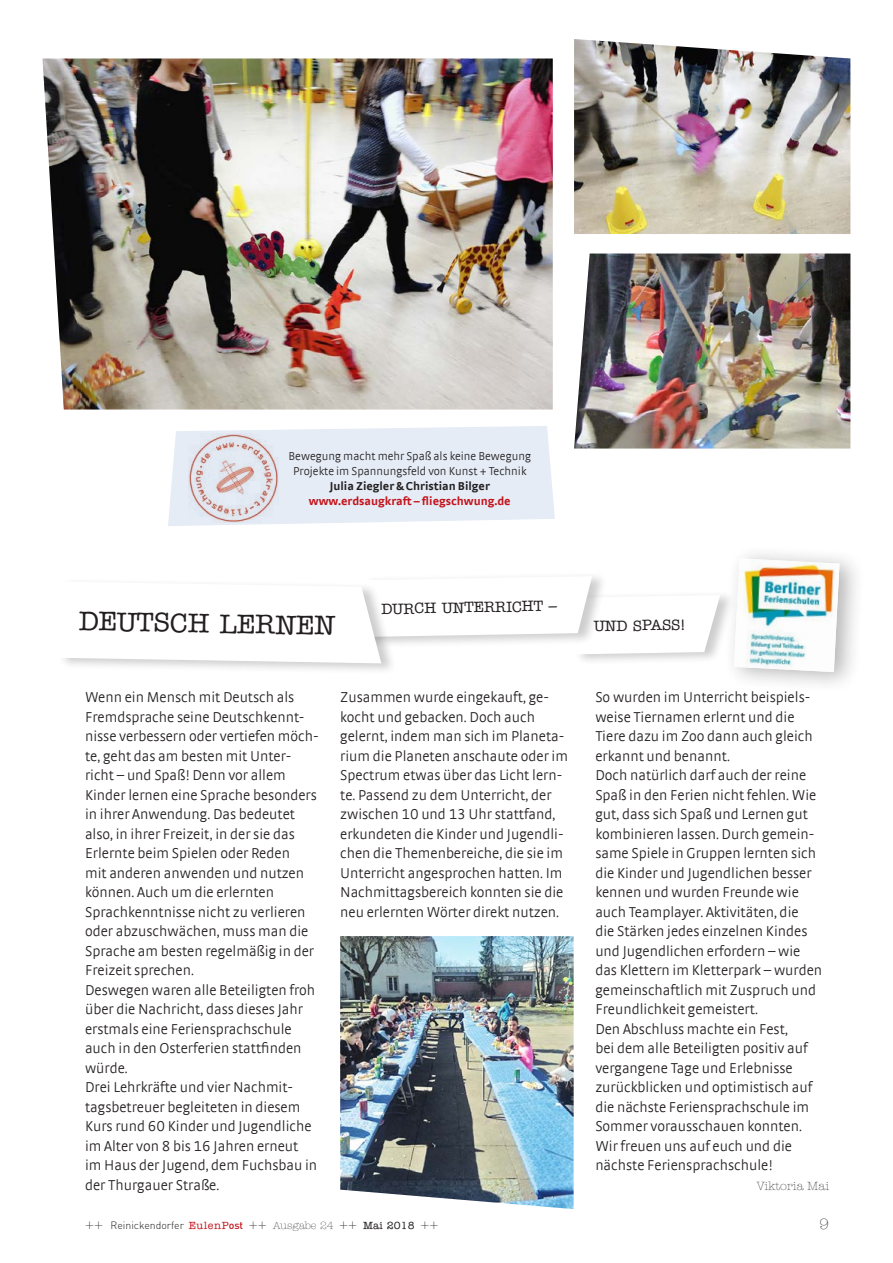
<style>
.page{position:relative;width:893px;height:1263px;background:#fff}
.page>*{position:absolute;margin:0;border:0;box-sizing:border-box;transform-origin:0 0}
.t1{font:500 27px "American Typewriter";color:#231f20}
.t2{font:300 15px/19.5px "Strada TF";color:#231f20}
.t3{font:500 15px "American Typewriter";color:#231f20}
.t4{font:300 15px "American Typewriter";color:#231f20}
.t5{font:300 12px/15px "Strada TF";color:#231f20;text-align:center}
.t6{font:700 12px "Strada";color:#c4121a}
.t7{font:700 12px "Strada";color:#231f20}
.t8{font:300 12px "American Typewriter";color:#231f20}
.t9{font:300 10.5px "DIN";color:#231f20}
.s1{font-family:"American Typewriter";font-stretch:condensed;font-size:15px}
.s2{font-family:"American Typewriter";font-weight:500;color:#c4121a}
.s3{font-weight:500;color:#c4121a}
.s4{font-family:"American Typewriter"}
.s5{font-family:"American Typewriter";font-weight:500}
</style>
<div class="page">
<div style="left:723px;top:544px;width:142px;height:150px;background:#231f20;opacity:.33"></div>
<img style="left:734px;top:558px;width:105px;height:114px">
<img style="left:340px;top:936px;width:234px;height:273px">
<div style="left:573px;top:590px;width:163px;height:76px;background:#231f20;opacity:.22"></div>
<div style="left:58px;top:577px;width:339px;height:98px;background:#231f20;opacity:.22"></div>
<svg style="left:59px;top:576px;width:661px;height:87px"></svg>
<img style="left:43px;top:59px;width:510px;height:351px">
<img style="left:574px;top:39px;width:276px;height:195px">
<img style="left:574px;top:254px;width:276px;height:194px">
<svg style="left:168px;top:426px;width:387px;height:100px"></svg>
<img style="left:189px;top:433px;width:89px;height:89px">
<p class="t5" style="left:289px;top:448px;width:244px">Bewegung macht mehr Spaß als keine Bewegung<br>Projekte im Spannungsfeld von Kunst + Technik</p>
<p class="t7" style="left:330px;top:478px;width:162px">Julia Ziegler &amp; Christian Bilger</p>
<p class="t6" style="left:309px;top:493px;width:203px">www.erdsaugkraft – fliegschwung.de</p>
<h1 class="t1" style="left:79px;top:606px;width:257px;rotate:1deg">DEUTSCH LERNEN</h1>
<p class="t3" style="left:381px;top:600px;width:177px;rotate:-1deg">DURCH UNTERRICHT –</p>
<p class="t3" style="left:594px;top:618px;width:93px;rotate:-1deg">UND SPASS!</p>
<p class="t2" style="left:85px;top:687px;width:235px">Wenn ein Mensch mit Deutsch als<br>Fremdsprache seine Deutschkennt&shy;nisse verbessern oder vertiefen möch&shy;te, geht das am besten mit Unter&shy;richt – und Spaß! Denn vor allem<br>Kinder lernen eine Sprache besonders in ihrer Anwendung. Das bedeutet also, in ihrer Freizeit, in der sie das<br>Erlernte beim Spielen oder Reden<br>mit anderen anwenden und nutzen können. Auch um die erlernten<br>Sprachkenntnisse nicht zu verlieren oder abzuschwächen, muss man die<br>Sprache am besten regelmäßig in der<br>Freizeit sprechen.<br>Deswegen waren alle Beteiligten froh über die Nachricht, dass dieses Jahr erstmals eine Feriensprachschule auch in den Osterferien stattfinden würde.<br>Drei Lehrkräfte und vier Nachmit&shy;tagsbetreuer begleiteten in diesem<br>Kurs rund 60 Kinder und Jugendliche im Alter von 8 bis 16 Jahren erneut<br>im Haus der Jugend, dem Fuchsbau in der Thurgauer Straße.</p>
<p class="t2" style="left:340px;top:687px;width:229px">Zusammen wurde eingekauft, ge&shy;kocht und gebacken. Doch auch gelernt, indem man sich im Planeta&shy;rium die Planeten anschaute oder im Spectrum etwas über das Licht lern&shy;te. Passend zu dem Unterricht, der zwischen 10 und 13 Uhr stattfand, erkundeten die Kinder und Jugendli&shy;chen die Themenbereiche, die sie im Unterricht angesprochen hatten. Im Nachmittagsbereich konnten sie die neu erlernten Wörter direkt nutzen.</p>
<p class="t2" style="left:595px;top:687px;width:228px">So wurden im Unterricht beispiels&shy;weise Tiernamen erlernt und die Tiere dazu im Zoo dann auch gleich erkannt und benannt.<br>Doch natürlich darf auch der reine Spaß in den Ferien nicht fehlen. Wie gut, dass sich Spaß und Lernen gut kombinieren lassen. Durch gemein&shy;same Spiele in Gruppen lernten sich die Kinder und Jugendlichen besser kennen und wurden Freunde wie auch Teamplayer. Aktivitäten, die<br>die Stärken jedes einzelnen Kindes und Jugendlichen erfordern – wie das Klettern im Kletterpark – wurden gemeinschaftlich mit Zuspruch und Freundlichkeit gemeistert.<br>Den Abschluss machte ein Fest,<br>bei dem alle Beteiligten positiv auf vergangene Tage und Erlebnisse zurückblicken und optimistisch auf die nächste Feriensprachschule im Sommer vorausschauen konnten.<br>Wir freuen uns auf euch und die nächste Feriensprachschule!</p>
<p class="t8" style="left:757px;top:1179px;width:74px">Viktoria Mai</p>
<p class="t9" style="left:85px;top:1218px;width:355px"><span class="s1">++</span> Reinickendorfer <span class="s2">EulenP</span><span class="s3">ost</span> <span class="s1">++</span> <span class="s4">Ausgabe 24</span> <span class="s1">++</span> <span class="s5">Mai 2018</span> <span class="s1">++</span></p>
<p class="t4" style="left:820px;top:1215px;width:11px">9</p>
</div>
